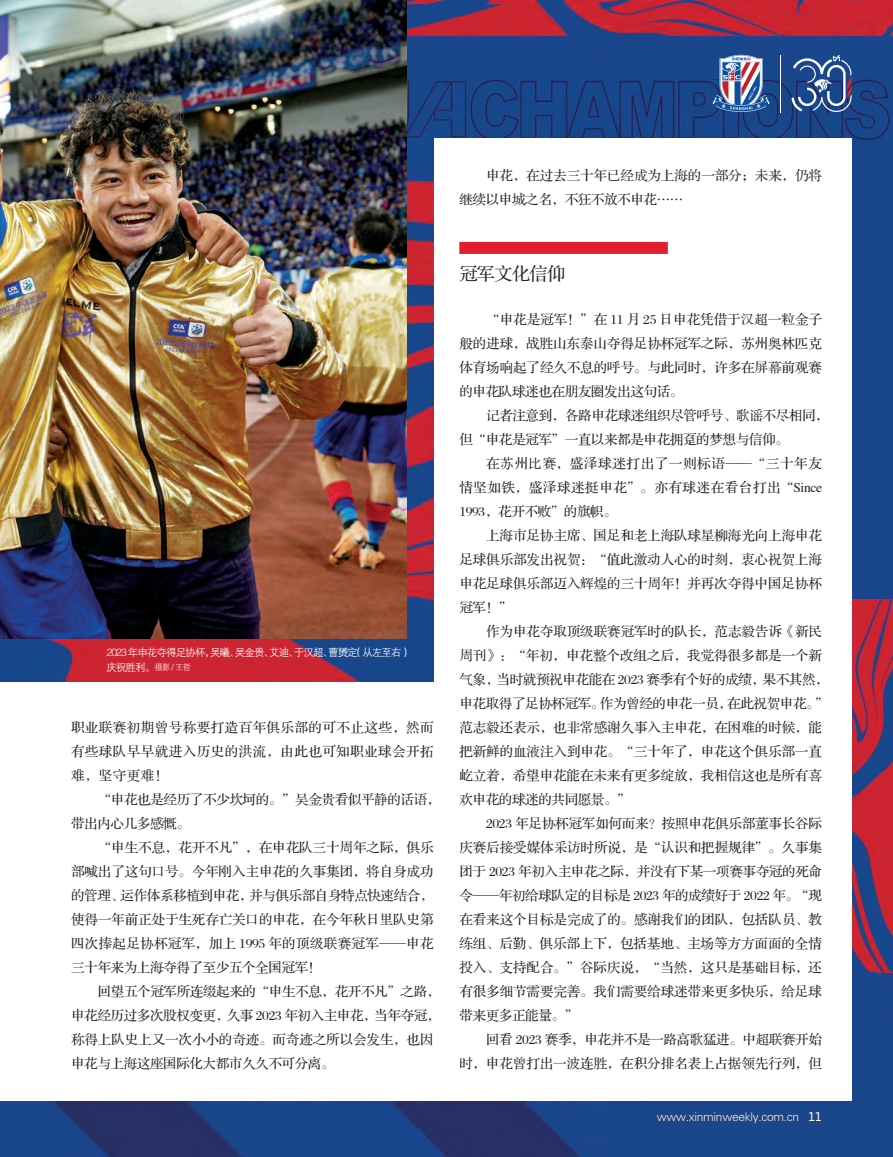
<style>
.page{position:relative;width:893px;height:1157px;background:#fff}
.page>*{position:absolute;margin:0;border:0;box-sizing:border-box;transform-origin:0 0}
.t1{font:18px "FZS3 K GBK1 0";letter-spacing:-.025em;color:#231f20}
.t2{font:13.5px/24px "FZS3 JW GB1 0";letter-spacing:-.005em;color:#231f20}
.t3{font:13.5px "FZS3 JW GB1 0";letter-spacing:-.025em;color:#231f20}
.t4{font:13.5px "FZS3 JW GB1 0";letter-spacing:.045em;color:#231f20}
.t5{font:13.5px "FZS3 JW GB1 0";letter-spacing:.035em;color:#231f20}
.t6{font:13.5px "FZS3 JW GB1 0";letter-spacing:.025em;color:#231f20}
.t7{font:12px "FZXH1 JW GB1 0";letter-spacing:-.025em;color:#fff}
.t8{font:10.5px/15px "FZZDXJW GB1 0";letter-spacing:-.085em;color:#fff}
.s1{font-family:"Sim Hei"}
.s2{font-family:"FZXH1 JW GB1 0";font-size:8.25px}
.s3{font-family:"Microsoft Ya Hei";color:#231f20}
</style>
<div class="page">
<img style="left:0;top:0;width:893px;height:1157px">
<img style="left:502px;top:80px;width:388px;height:60px">
<img style="left:406px;top:4px;width:96px;height:134px">
<img style="left:851px;top:600px;width:42px;height:372px">
<div style="left:0;top:138px;width:851px;height:962px;background:#fff"></div>
<svg style="left:712px;top:55px;width:58px;height:57px"></svg>
<svg style="left:791px;top:55px;width:60px;height:57px"></svg>
<hr style="left:780px;top:55px;width:1px;height:57px;background:#fff">
<div style="left:459px;top:242px;width:209px;height:12px;background:#e21e2c"></div>
<img style="left:0;top:138px;width:434px;height:543px">
<img style="left:0;top:0;width:406px;height:638px">
<p class="t8" style="left:106px;top:645px;width:306px">2023年申花夺得足协杯，吴曦、吴金贵、艾迪、于汉超、曹<span class="s1">赟</span>定（从左至右）庆祝胜利。<span class="s2">摄影 / 王哲</span></p>
<p class="t5" style="left:71px;top:720px;width:364px">职业联赛初期曾号称要打造百年俱乐部的可不止这些，然而</p>
<p class="t5" style="left:71px;top:744px;width:364px">有些球队早早就进入历史的洪流，由此也可知职业球会开拓</p>
<p class="t2" style="left:71px;top:764px;width:99px">难，坚守更难！</p>
<p class="t3" style="left:98px;top:792px;width:344px">“申花也是经历了不少坎坷的。”吴金贵看似平静的话语，</p>
<p class="t3" style="left:71px;top:816px;width:120px">带出内心几多感慨。</p>
<p class="t2" style="left:98px;top:836px;width:337px">“申生不息，花开不凡”，在申花队三十周年之际，俱乐</p>
<p class="t2" style="left:71px;top:860px;width:364px">部喊出了这句口号。今年刚入主申花的久事集团，将自身成功</p>
<p class="t3" style="left:71px;top:888px;width:364px">的管理、运作体系移植到申花，并与俱乐部自身特点快速结合，</p>
<p class="t2" style="left:71px;top:908px;width:364px">使得一年前正处于生死存亡关口的申花，在今年秋日里队史第</p>
<p class="t6" style="left:71px;top:936px;width:364px">四次捧起足协杯冠军，加上 1995 年的顶级联赛冠军——申花</p>
<p class="t3" style="left:71px;top:960px;width:252px">三十年来为上海夺得了至少五个全国冠军！</p>
<p class="t3" style="left:98px;top:984px;width:344px">回望五个冠军所连缀起来的“申生不息，花开不凡”之路，</p>
<p class="t3" style="left:71px;top:1008px;width:371px">申花经历过多次股权变更，久事 2023 年初入主申花，当年夺冠，</p>
<p class="t2" style="left:71px;top:1028px;width:364px">称得上队史上又一次小小的奇迹。而奇迹之所以会发生，也因</p>
<p class="t3" style="left:71px;top:1056px;width:265px">申花与上海这座国际化大都市久久不可分离。</p>
<p class="t2" style="left:459px;top:164px;width:364px;text-indent:27px">申花，在过去三十年已经成为上海的一部分；未来，仍将继续以申城之名，不狂不放不申花……</p>
<p class="t1" style="left:459px;top:264px;width:107px">冠军文化信仰</p>
<p class="t2" style="left:486px;top:308px;width:337px">“申花是冠军！”在 11 月 25 日申花凭借于汉超一粒金子</p>
<p class="t2" style="left:459px;top:332px;width:364px">般的进球，战胜山东泰山夺得足协杯冠军之际，苏州奥林匹克</p>
<p class="t2" style="left:459px;top:356px;width:364px">体育场响起了经久不息的呼号。与此同时，许多在屏幕前观赛</p>
<p class="t3" style="left:459px;top:384px;width:226px">的申花队球迷也在朋友圈发出这句话。</p>
<p class="t3" style="left:486px;top:408px;width:344px">记者注意到，各路申花球迷组织尽管呼号、歌谣不尽相同，</p>
<p class="t3" style="left:459px;top:432px;width:331px">但“申花是冠军”一直以来都是申花拥趸的梦想与信仰。</p>
<p class="t4" style="left:486px;top:456px;width:337px">在苏州比赛，盛泽球迷打出了一则标语——“三十年友</p>
<p class="t4" style="left:459px;top:480px;width:364px">情坚如铁，盛泽球迷挺申花”。亦有球迷在看台打出“Since</p>
<p class="t3" style="left:459px;top:504px;width:159px">1993，花开不败”的旗帜。</p>
<p class="t2" style="left:486px;top:524px;width:337px">上海市足协主席、国足和老上海队球星柳海光向上海申花</p>
<p class="t2" style="left:459px;top:548px;width:364px">足球俱乐部发出祝贺：“值此激动人心的时刻，衷心祝贺上海</p>
<p class="t2" style="left:459px;top:572px;width:364px">申花足球俱乐部迈入辉煌的三十周年！并再次夺得中国足协杯</p>
<p class="t2" style="left:459px;top:596px;width:54px">冠军！”</p>
<p class="t2" style="left:486px;top:620px;width:337px">作为申花夺取顶级联赛冠军时的队长，范志毅告诉《新民</p>
<p class="t2" style="left:459px;top:644px;width:364px">周刊》：“年初，申花整个改组之后，我觉得很多都是一个新</p>
<p class="t3" style="left:459px;top:672px;width:371px">气象，当时就预祝申花能在 2023 赛季有个好的成绩，果不其然，</p>
<p class="t3" style="left:459px;top:696px;width:371px">申花取得了足协杯冠军。作为曾经的申花一员，在此祝贺申花。”</p>
<p class="t2" style="left:459px;top:716px;width:364px">范志毅还表示，也非常感谢久事入主申花，在困难的时候，能</p>
<p class="t2" style="left:459px;top:740px;width:364px">把新鲜的血液注入到申花。“三十年了，申花这个俱乐部一直</p>
<p class="t2" style="left:459px;top:764px;width:364px">屹立着，希望申花能在未来有更多绽放，我相信这也是所有喜</p>
<p class="t3" style="left:459px;top:792px;width:173px">欢申花的球迷的共同愿景。”</p>
<p class="t2" style="left:486px;top:812px;width:337px">2023 年足协杯冠军如何而来？按照申花俱乐部董事长谷际</p>
<p class="t2" style="left:459px;top:836px;width:364px">庆赛后接受媒体采访时所说，是“认识和把握规律”。久事集</p>
<p class="t2" style="left:459px;top:860px;width:364px">团于 2023 年初入主申花之际，并没有下某一项赛事夺冠的死命</p>
<p class="t3" style="left:459px;top:888px;width:364px">令——年初给球队定的目标是 2023 年的成绩好于 2022 年。“现</p>
<p class="t2" style="left:459px;top:908px;width:364px">在看来这个目标是完成了的。感谢我们的团队，包括队员、教</p>
<p class="t2" style="left:459px;top:932px;width:364px">练组、后勤、俱乐部上下，包括基地、主场等方方面面的全情</p>
<p class="t2" style="left:459px;top:956px;width:364px">投入、支持配合。”谷际庆说，“当然，这只是基础目标，还</p>
<p class="t2" style="left:459px;top:980px;width:364px">有很多细节需要完善。我们需要给球迷带来更多快乐，给足球</p>
<p class="t3" style="left:459px;top:1008px;width:120px">带来更多正能量。”</p>
<p class="t3" style="left:486px;top:1032px;width:337px">回看 2023 赛季，申花并不是一路高歌猛进。中超联赛开始</p>
<p class="t2" style="left:459px;top:1052px;width:364px">时，申花曾打出一波连胜，在积分排名表上占据领先行列，但</p>
<p class="t7" style="left:657px;top:1109px;width:167px">www.xinminweekly.com.cn <span class="s3">11</span></p>
</div>
